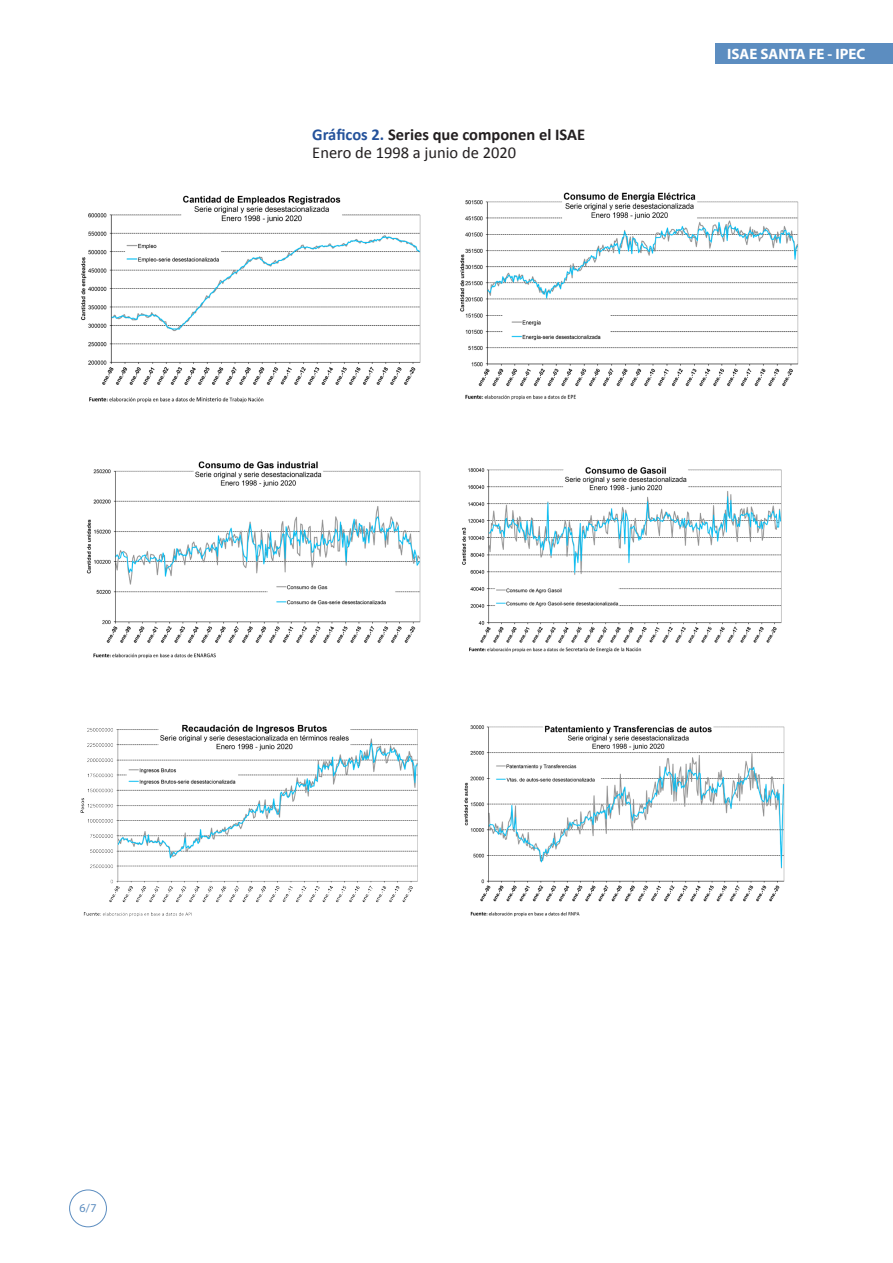
<style>
.page{position:relative;width:893px;height:1263px;background:#fff}
.page>*{position:absolute;margin:0;border:0;box-sizing:border-box;transform-origin:0 0}
.Cuadros{font:700 16.5px "Calibri";color:#231f20}
.Cuadros-2{font:16.5px "Calibri";color:#231f20}
.t1{font:700 15px "Myriad Pro";color:#fff}
.t2{font:12px "Myriad Pro";color:#5c8dc0}
.s1{color:#24529b}
</style>
<div class="page">
<div style="left:716px;top:43px;width:177px;height:21px;background:#5c8dc0"></div>
<div style="left:69px;top:1189px;width:38px;height:38px;border:1px solid #5c8dc0;border-radius:50%"></div>
<img style="left:81px;top:195px;width:340px;height:208px">
<img style="left:460px;top:192px;width:339px;height:208px">
<img style="left:86px;top:461px;width:335px;height:198px">
<img style="left:462px;top:467px;width:320px;height:186px">
<img style="left:80px;top:724px;width:338px;height:193px">
<img style="left:464px;top:725px;width:321px;height:192px">
<p class="Cuadros" style="left:312px;top:124px;width:274px"><span class="s1">Gráficos 2.</span> Series que componen el ISAE</p>
<p class="Cuadros-2" style="left:312px;top:142px;width:205px">Enero de 1998 a junio de 2020</p>
<p class="t1" style="left:727px;top:44px;width:140px">ISAE SANTA FE - IPEC</p>
<p class="t2" style="left:79px;top:1201px;width:19px">6/7</p>
</div>
